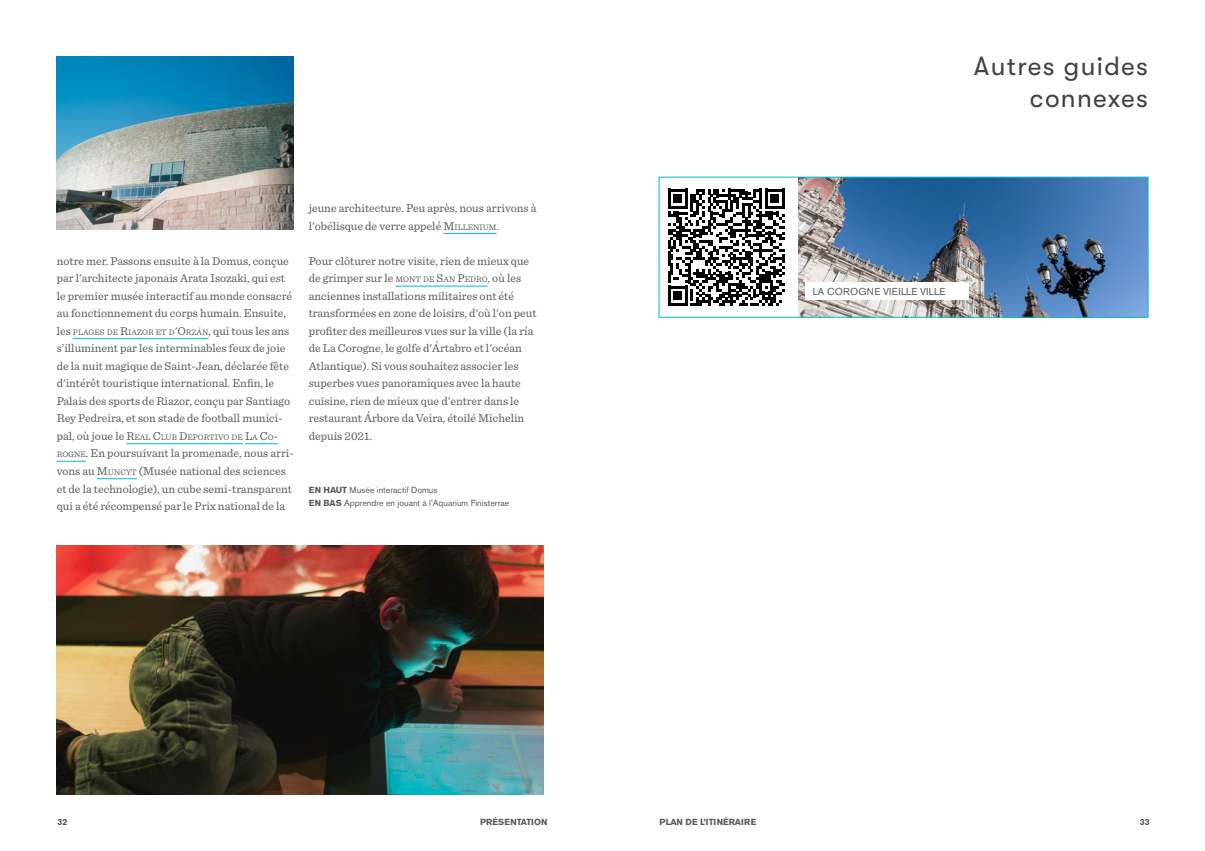
<style>
.page{position:relative;width:1205px;height:851px;background:#fff}
.page>*{position:absolute;margin:0;border:0;box-sizing:border-box;transform-origin:0 0}
.t1{font:26.25px/31.5px "GT Walsheim";letter-spacing:.05em;color:#414042;text-align:right}
.t2{font:11.88px/17.5px "Sentinel";color:#58595b}
.t3{font:10px "Akzidenz Grotesk BE";letter-spacing:.02em;color:#58595b}
.t4{font:8.75px/13.8px "Akzidenz Grotesk BE";color:#58595b}
.t5{font:700 8.75px "Akzidenz Grotesk BE";color:#58595b}
.t6{font:8.38px "Sentinel";color:#58595b}
.s1{font-size:11.88px}
.s2{font-size:8.38px}
.s3{font-style:inherit}
.s4{font-weight:700}
</style>
<div class="page">
<hr style="left:443px;top:233px;width:54px;height:1px;background:#00bbd7">
<hr style="left:395px;top:286px;width:92px;height:1px;background:#00bbd7">
<hr style="left:73px;top:338px;width:135px;height:1px;background:#00bbd7">
<hr style="left:126px;top:443px;width:117px;height:1px;background:#00bbd7">
<hr style="left:245px;top:443px;width:33px;height:1px;background:#00bbd7">
<svg style="left:57px;top:461px;width:29px;height:1px"></svg>
<hr style="left:97px;top:478px;width:40px;height:1px;background:#00bbd7">
<img style="left:57px;top:57px;width:237px;height:173px">
<img style="left:57px;top:545px;width:486px;height:249px">
<img style="left:798px;top:179px;width:348px;height:136px">
<svg style="left:668px;top:189px;width:117px;height:117px"></svg>
<div style="left:805px;top:282px;width:163px;height:18px;background:#fff"></div>
<p class="t2" style="left:57px;top:251px;width:237px">notre mer. Passons ensuite à la Domus, conçue par l'architecte japonais Arata Isozaki, qui est le premier musée interactif au monde consacré au fonctionnement du corps humain. Ensuite,</p>
<p class="t6" style="left:57px;top:326px;width:234px"><span class="s1">les</span> PLAGES DE <span class="s1">R</span>IAZOR ET D<span class="s1">'O</span>RZÁN<span class="s1">, qui tous les ans</span></p>
<p class="t2" style="left:57px;top:339px;width:235px">s’illuminent par les interminables feux de joie de la nuit magique de Saint-Jean, déclarée fête d'intérêt touristique international. Enfin, le Palais des sports de Riazor, conçu par Santiago Rey Pedreira, et son stade de football munici-</p>
<p class="t6" style="left:57px;top:431px;width:223px"><span class="s1">pal, où joue le</span> <span class="s1">R</span>EAL <span class="s1">C</span>LUB <span class="s1">D</span>EPORTIVO DE <span class="s1">L</span>A <span class="s1">C</span>O<span class="s1">-</span></p>
<p class="t2" style="left:57px;top:444px;width:238px"><span class="s2">ROGNE</span>. En poursuivant la promenade, nous arri&shy;vons au <span class="s3">M</span><span class="s2">UNCYT</span> (Musée national des sciences et de la technologie), un cube semi-transparent qui a été récompensé par le Prix national de la</p>
<p class="t2" style="left:309px;top:199px;width:229px">jeune architecture. Peu après, nous arrivons à l'obélisque de verre appelé <span class="s3">M</span><span class="s2">ILLENIUM</span>.</p>
<p class="t2" style="left:309px;top:251px;width:229px">Pour clôturer notre visite, rien de mieux que de grimper sur le <span class="s2">MONT DE</span> <span class="s3">S</span><span class="s2">AN</span> <span class="s3">P</span><span class="s2">EDRO</span>, où les anciennes installations militaires ont été transformées en zone de loisirs, d'où l'on peut profiter des meilleures vues sur la ville (la ría de La Corogne, le golfe d'Ártabro et l'océan Atlantique). Si vous souhaitez associer les superbes vues panoramiques avec la haute cuisine, rien de mieux que d'entrer dans le restaurant Árbore da Veira, étoilé Michelin depuis 2021.</p>
<p class="t4" style="left:309px;top:482px;width:202px"><span class="s4">EN HAUT</span> Musée interactif Domus<br><span class="s4">EN BAS</span> Apprendre en jouant à l'Aquarium Finisterrae</p>
<h1 class="t1" style="left:974px;top:50px;width:175px">Autres guides connexes</h1>
<p class="t3" style="left:813px;top:285px;width:134px">LA COROGNE VIEILLE VILLE</p>
<p class="t5" style="left:58px;top:817px;width:11px">32</p>
<p class="t5" style="left:480px;top:817px;width:69px">PRÉSENTATION</p>
<p class="t5" style="left:659px;top:817px;width:98px">PLAN DE L’ITINÉRAIRE</p>
<p class="t5" style="left:1140px;top:817px;width:11px">33</p>
</div>
